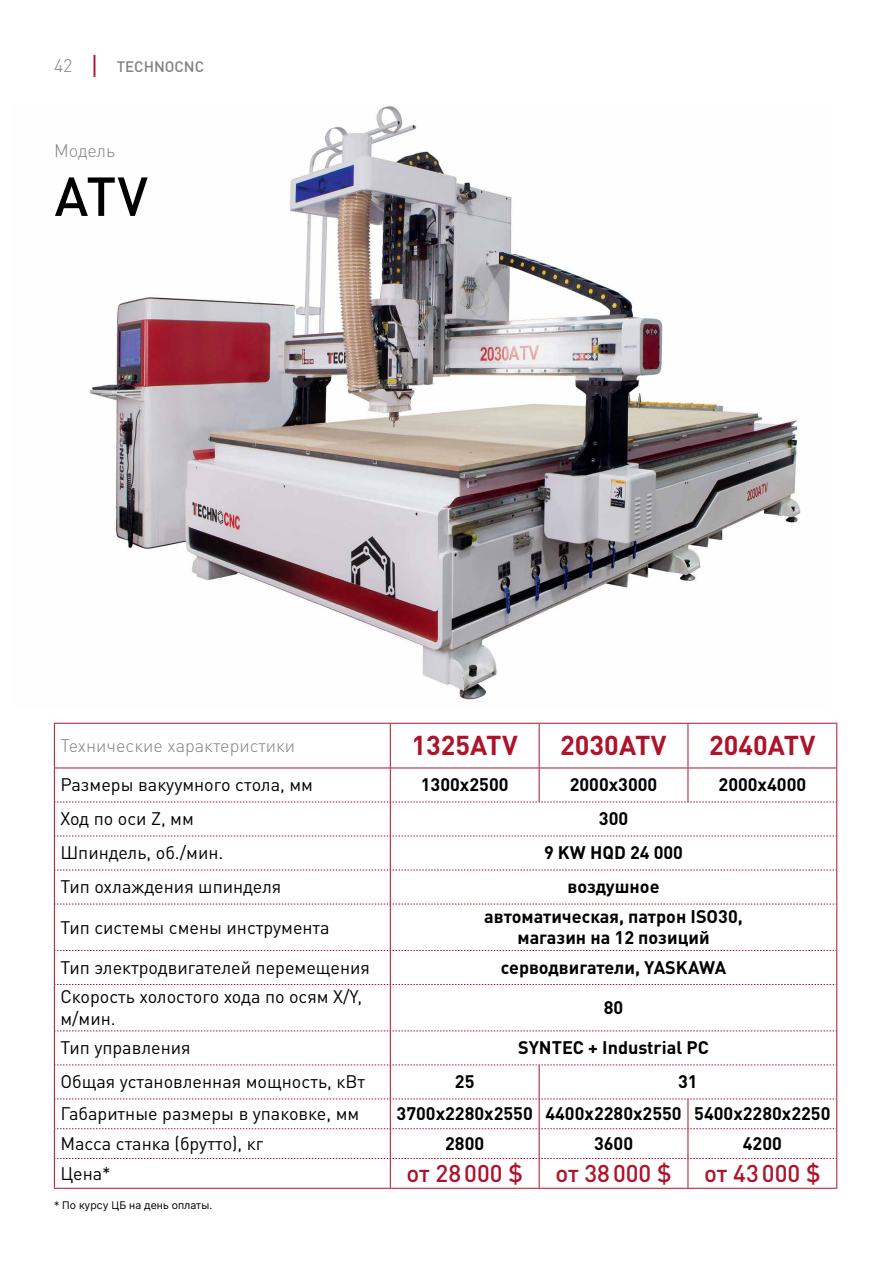
<style>
.page{position:relative;width:893px;height:1263px;background:#fff}
.page>*{position:absolute;margin:0;border:0;box-sizing:border-box;transform-origin:0 0}
.t1{font:500 54px "DIN Pro";color:#000}
.t2{font:700 27px "DIN Pro";color:#ae132a}
.t3{font:500 24px "DIN Pro";color:#ae132a}
.t4{font:18px/21.6px "DIN Pro";color:#000}
.t5{font:700 18px/21.6px "DIN Pro";color:#000;text-align:center}
.t6{font:300 18px "DIN Pro";color:#808285}
.t7{font:500 15px "DIN Pro";color:#808285}
.t8{font:10.5px "Inter";color:#000}
.s1{font-weight:300;font-size:18px}
.s2{font-weight:400;font-size:25.5px;color:#ae132a}
</style>
<div class="page">
<img style="left:89px;top:106px;width:712px;height:594px">
<hr style="left:390px;top:724px;width:1px;height:44px;background:#ae132a">
<hr style="left:539px;top:724px;width:1px;height:44px;background:#ae132a">
<hr style="left:688px;top:724px;width:1px;height:44px;background:#ae132a">
<hr style="left:390px;top:768px;width:1px;height:34px;background:#ae132a">
<hr style="left:539px;top:768px;width:1px;height:34px;background:#ae132a">
<hr style="left:688px;top:768px;width:1px;height:34px;background:#ae132a">
<hr style="left:390px;top:802px;width:1px;height:34px;background:#ae132a">
<hr style="left:390px;top:836px;width:1px;height:34px;background:#ae132a">
<hr style="left:390px;top:870px;width:1px;height:34px;background:#ae132a">
<hr style="left:390px;top:904px;width:1px;height:46px;background:#ae132a">
<hr style="left:390px;top:951px;width:1px;height:33px;background:#ae132a">
<hr style="left:390px;top:985px;width:1px;height:46px;background:#ae132a">
<hr style="left:390px;top:1031px;width:1px;height:34px;background:#ae132a">
<hr style="left:390px;top:1065px;width:1px;height:34px;background:#ae132a">
<hr style="left:539px;top:1065px;width:1px;height:34px;background:#ae132a">
<svg style="left:55px;top:802px;width:781px;height:1px"></svg>
<svg style="left:55px;top:836px;width:781px;height:1px"></svg>
<svg style="left:55px;top:870px;width:781px;height:1px"></svg>
<svg style="left:55px;top:904px;width:781px;height:1px"></svg>
<svg style="left:55px;top:950px;width:781px;height:1px"></svg>
<svg style="left:55px;top:984px;width:781px;height:1px"></svg>
<svg style="left:55px;top:1031px;width:781px;height:1px"></svg>
<svg style="left:55px;top:1065px;width:781px;height:1px"></svg>
<hr style="left:54px;top:768px;width:336px;height:1px;background:#ae132a">
<hr style="left:390px;top:768px;width:149px;height:1px;background:#ae132a">
<hr style="left:539px;top:768px;width:149px;height:1px;background:#ae132a">
<hr style="left:688px;top:768px;width:149px;height:1px;background:#ae132a">
<hr style="left:54px;top:723px;width:336px;height:1px;background:#ae132a">
<hr style="left:54px;top:724px;width:1px;height:44px;background:#ae132a">
<hr style="left:390px;top:723px;width:149px;height:1px;background:#ae132a">
<hr style="left:539px;top:723px;width:149px;height:1px;background:#ae132a">
<hr style="left:688px;top:723px;width:149px;height:1px;background:#ae132a">
<hr style="left:836px;top:724px;width:1px;height:44px;background:#ae132a">
<hr style="left:54px;top:768px;width:1px;height:34px;background:#ae132a">
<hr style="left:836px;top:768px;width:1px;height:34px;background:#ae132a">
<hr style="left:54px;top:802px;width:1px;height:34px;background:#ae132a">
<hr style="left:836px;top:802px;width:1px;height:34px;background:#ae132a">
<hr style="left:54px;top:836px;width:1px;height:34px;background:#ae132a">
<hr style="left:836px;top:836px;width:1px;height:34px;background:#ae132a">
<hr style="left:54px;top:870px;width:1px;height:34px;background:#ae132a">
<hr style="left:836px;top:870px;width:1px;height:34px;background:#ae132a">
<hr style="left:54px;top:904px;width:1px;height:46px;background:#ae132a">
<hr style="left:836px;top:904px;width:1px;height:46px;background:#ae132a">
<hr style="left:54px;top:950px;width:1px;height:34px;background:#ae132a">
<hr style="left:836px;top:950px;width:1px;height:34px;background:#ae132a">
<hr style="left:54px;top:984px;width:1px;height:47px;background:#ae132a">
<hr style="left:836px;top:984px;width:1px;height:47px;background:#ae132a">
<hr style="left:54px;top:1031px;width:1px;height:34px;background:#ae132a">
<hr style="left:836px;top:1031px;width:1px;height:34px;background:#ae132a">
<hr style="left:54px;top:1065px;width:1px;height:34px;background:#ae132a">
<hr style="left:836px;top:1065px;width:1px;height:34px;background:#ae132a">
<svg style="left:54px;top:1099px;width:783px;height:89px"></svg>
<hr style="left:54px;top:1158px;width:1px;height:30px;background:#ae132a">
<hr style="left:836px;top:1158px;width:1px;height:30px;background:#ae132a">
<hr style="left:54px;top:1188px;width:336px;height:1px;background:#ae132a">
<hr style="left:390px;top:1188px;width:149px;height:1px;background:#ae132a">
<hr style="left:539px;top:1188px;width:149px;height:1px;background:#ae132a">
<hr style="left:688px;top:1188px;width:149px;height:1px;background:#ae132a">
<p class="t7" style="left:54px;top:55px;width:152px"><span class="s1">42</span> <span class="s2">|</span> TECHNOCNC</p>
<p class="t6" style="left:54px;top:137px;width:63px">Модель</p>
<h1 class="t1" style="left:55px;top:153px;width:95px">ATV</h1>
<p class="t6" style="left:60px;top:732px;width:236px">Технические характеристики</p>
<h2 class="t2" style="left:411px;top:723px;width:108px">1325ATV</h2>
<h2 class="t2" style="left:560px;top:723px;width:108px">2030ATV</h2>
<h2 class="t2" style="left:709px;top:723px;width:108px">2040ATV</h2>
<p class="t4" style="left:60px;top:772px;width:254px">Размеры вакуумного стола, мм</p>
<p class="t5" style="left:421px;top:772px;width:89px">1300x2500</p>
<p class="t5" style="left:570px;top:772px;width:89px">2000x3000</p>
<p class="t5" style="left:718px;top:772px;width:89px">2000x4000</p>
<p class="t4" style="left:60px;top:806px;width:135px">Ход по оси Z, мм</p>
<p class="t5" style="left:599px;top:806px;width:31px">300</p>
<p class="t4" style="left:60px;top:840px;width:164px">Шпиндель, об./мин.</p>
<p class="t5" style="left:544px;top:840px;width:141px">9 KW HQD 24 000</p>
<p class="t4" style="left:60px;top:874px;width:222px">Тип охлаждения шпинделя</p>
<p class="t5" style="left:567px;top:874px;width:94px">воздушное</p>
<p class="t4" style="left:60px;top:914px;width:271px">Тип системы смены инструмента</p>
<p class="t5" style="left:484px;top:903px;width:260px">автоматическая, патрон ISO30, магазин на 12 позиций</p>
<p class="t4" style="left:60px;top:955px;width:311px">Тип электродвигателей перемещения</p>
<p class="t5" style="left:501px;top:954px;width:227px">серводвигатели, YASKAWA</p>
<p class="t4" style="left:60px;top:984px;width:303px">Скорость холостого хода по осям X/Y, м/мин.</p>
<p class="t5" style="left:604px;top:995px;width:21px">80</p>
<p class="t4" style="left:60px;top:1035px;width:132px">Тип управления</p>
<p class="t5" style="left:518px;top:1035px;width:192px">SYNTEC + Industrial PC</p>
<p class="t4" style="left:60px;top:1069px;width:306px">Общая установленная мощность, кВт</p>
<p class="t5" style="left:455px;top:1069px;width:21px">25</p>
<p class="t5" style="left:678px;top:1069px;width:21px">31</p>
<p class="t4" style="left:60px;top:1101px;width:300px">Габаритные размеры в упаковке, мм</p>
<p class="t5" style="left:397px;top:1101px;width:435px">3700x2280x2550 4400x2280x2550 5400x2280x2250</p>
<p class="t4" style="left:60px;top:1131px;width:204px">Масса станка (брутто), кг</p>
<p class="t5" style="left:445px;top:1130px;width:41px">2800</p>
<p class="t5" style="left:594px;top:1130px;width:41px">3600</p>
<p class="t5" style="left:743px;top:1130px;width:41px">4200</p>
<p class="t4" style="left:60px;top:1161px;width:52px">Цена*</p>
<h3 class="t3" style="left:406px;top:1154px;width:118px">от 28000 $</h3>
<h3 class="t3" style="left:555px;top:1154px;width:118px">от 38000 $</h3>
<h3 class="t3" style="left:704px;top:1154px;width:118px">от 43000 $</h3>
<p class="t8" style="left:54px;top:1197px;width:160px">* По курсу ЦБ на день оплаты.</p>
</div>
